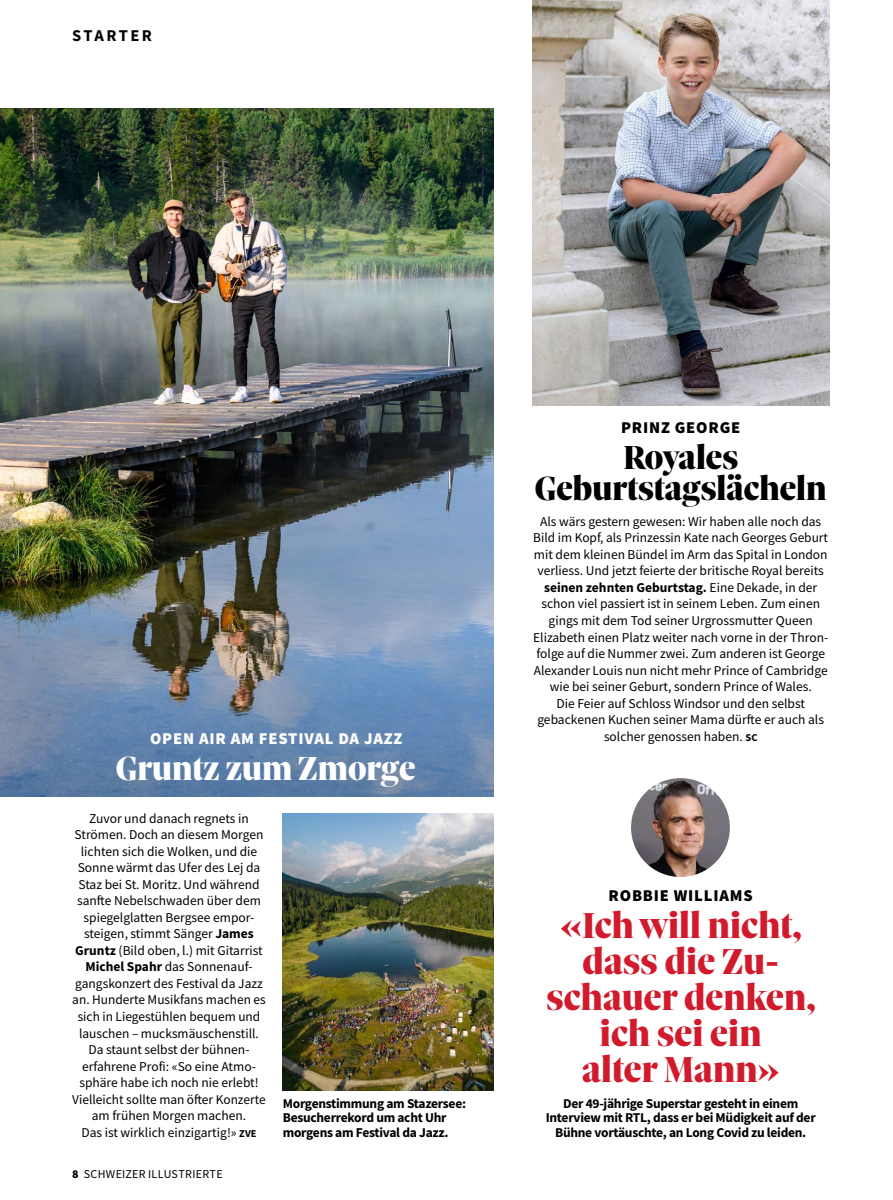
<style>
.page{position:relative;width:893px;height:1200px;background:#fff}
.page>*{position:absolute;margin:0;border:0;box-sizing:border-box;transform-origin:0 0}
._911_Quote_Starter_x{font:900 39px/36px "Sole Serif Big Display";letter-spacing:.005em;color:#d11b2d;text-align:center}
._200_Titel_SolSe_24{font:900 36px/31.5px "Sole Serif Big Display";color:#000;text-align:center}
._200_Titel_SolSe_24-2{font:900 36px "Sole Serif Big Display";color:#fff}
._100_Vorzeile_zentr{font:900 16.5px "Source Sans Pro";letter-spacing:.05em;color:#000}
._100_Vorzeile_zentr-2{font:900 16.5px "Source Sans Pro";letter-spacing:.05em;color:#fff}
._100_Rubriktitel_Nor{font:700 16.5px "Source Sans Pro";letter-spacing:.14em;color:#000}
._500_LT_SSans_9_zent{font:13.5px/16.5px "Source Sans Pro";color:#000;text-align:center}
._800_Legi_SSans_Bold{font:700 13.5px/14.2px "Source Sans Pro";letter-spacing:-.02em;color:#000;text-align:center}
.t1{font:12px "Source Sans Pro";letter-spacing:.025em;color:#000}
.s1{font-weight:700}
.s2{font-weight:700;font-size:10.5px}
.s3{font-weight:900}
</style>
<div class="page">
<img style="left:0;top:108px;width:493px;height:688px">
<img style="left:283px;top:813px;width:210px;height:277px">
<img style="left:631px;top:777px;width:99px;height:99px;border-radius:49px">
<img style="left:532px;top:0;width:297px;height:405px">
<p class="_100_Rubriktitel_Nor" style="left:72px;top:24px;width:81px">STARTER</p>
<p class="_100_Vorzeile_zentr-2" style="left:150px;top:727px;width:254px">OPEN AIR AM FESTIVAL DA JAZZ</p>
<p class="_200_Titel_SolSe_24-2" style="left:116px;top:741px;width:301px">Gruntz zum Zmorge</p>
<p class="_500_LT_SSans_9_zent" style="left:72px;top:809px;width:195px">Zuvor und danach regnets in<br>Strömen. Doch an diesem Morgen lichten sich die Wolken, und die<br>Sonne wärmt das Ufer des Lej da<br>Staz bei St. Moritz. Und während sanfte Nebelschwaden über dem spiegelglatten Bergsee empor&shy;steigen, stimmt Sänger <span class="s1">James<br>Gruntz</span> (Bild oben, l.) mit Gitarrist<br><span class="s1">Michel Spahr</span> das Sonnenauf&shy;gangskonzert des Festival da Jazz an. Hunderte Musikfans machen es sich in Liegestühlen bequem und lauschen – mucksmäuschenstill.<br>Da staunt selbst der bühnen&shy;erfahrene Profi: «So eine Atmo&shy;sphäre habe ich noch nie erlebt!<br>Vielleicht sollte man öfter Konzerte am frühen Morgen machen.<br>Das ist wirklich einzigartig!» <span class="s2">ZVE</span></p>
<p class="t1" style="left:72px;top:1166px;width:152px"><span class="s3">8</span> SCHWEIZER ILLUSTRIERTE</p>
<p class="_800_Legi_SSans_Bold" style="left:283px;top:1095px;width:185px;text-align:left">Morgenstimmung am Stazersee:<br>Besucherrekord um acht Uhr morgens am Festival da Jazz.</p>
<p class="_100_Vorzeile_zentr" style="left:621px;top:416px;width:121px">PRINZ GEORGE</p>
<p class="_200_Titel_SolSe_24" style="left:535px;top:440px;width:293px">Royales<br>Geburtstagslächeln</p>
<p class="_500_LT_SSans_9_zent" style="left:533px;top:513px;width:297px">Als wärs gestern gewesen: Wir haben alle noch das Bild im Kopf, als Prinzessin Kate nach Georges Geburt mit dem kleinen Bündel im Arm das Spital in London verliess. Und jetzt feierte der britische Royal bereits <span class="s1">seinen zehnten Geburtstag.</span> Eine Dekade, in der schon viel passiert ist in seinem Leben. Zum einen gings mit dem Tod seiner Urgrossmutter Queen Elizabeth einen Platz weiter nach vorne in der Thron&shy;folge auf die Nummer zwei. Zum anderen ist George Alexander Louis nun nicht mehr Prince of Cambridge wie bei seiner Geburt, sondern Prince of Wales.<br>Die Feier auf Schloss Windsor und den selbst gebackenen Kuchen seiner Mama dürfte er auch als solcher genossen haben. <span class="s2">SC</span></p>
<p class="_100_Vorzeile_zentr" style="left:608px;top:883px;width:146px">ROBBIE WILLIAMS</p>
<p class="_911_Quote_Starter_x" style="left:546px;top:906px;width:271px">«Ich will nicht, dass die Zu&shy;schauer denken, ich sei ein<br>alter Mann»</p>
<p class="_800_Legi_SSans_Bold" style="left:546px;top:1095px;width:271px">Der 49-jährige Superstar gesteht in einem<br>Interview mit RTL, dass er bei Müdigkeit auf der<br>Bühne vortäuschte, an Long Covid zu leiden.</p>
</div>
